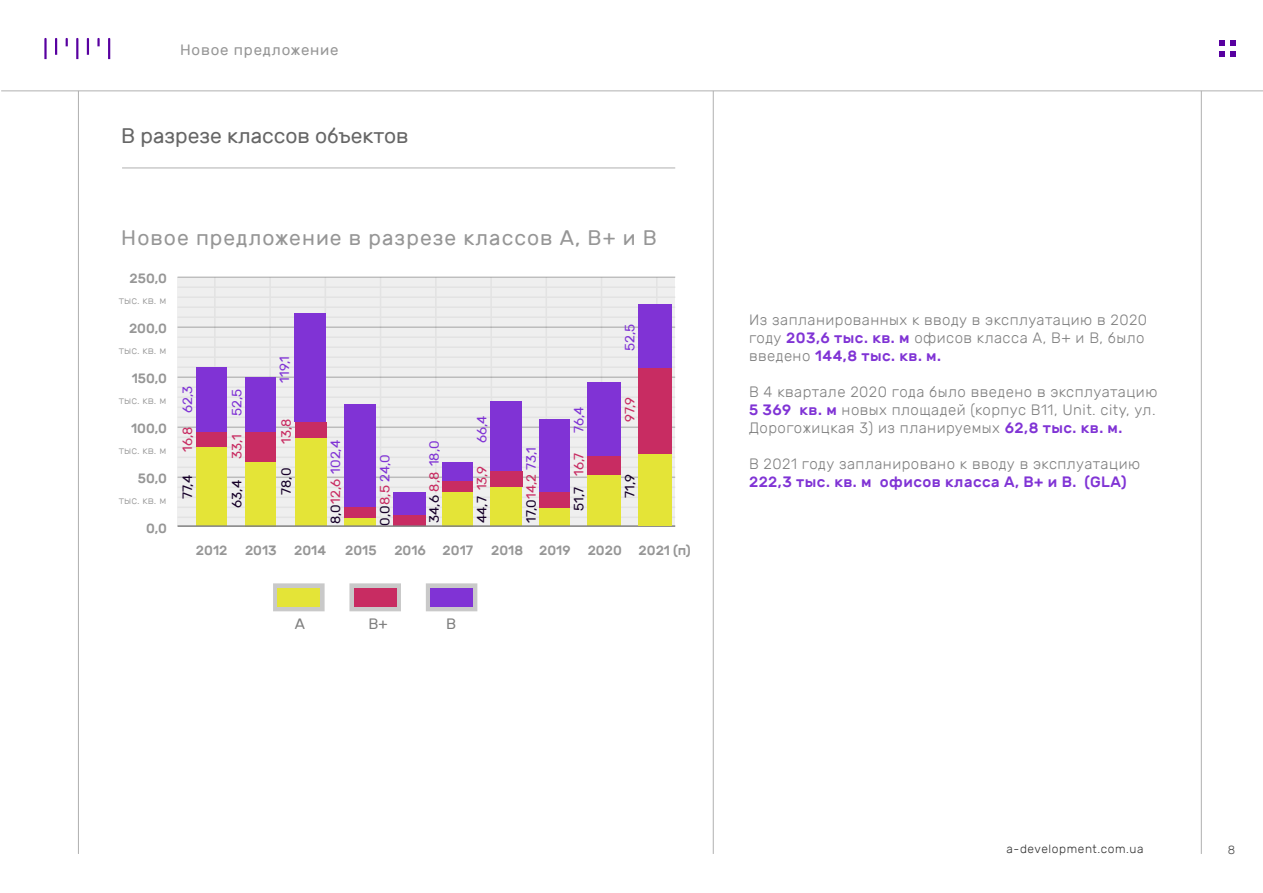
<style>
.page{position:relative;width:1263px;height:893px;background:#fff}
.page>*{position:absolute;margin:0;border:0;box-sizing:border-box;transform-origin:0 0}
.t1{font:21px "Rubik";letter-spacing:.05em;color:#969696}
.t2{font:21px "Rubik";color:#666}
.t3{font:300 15px/18px "Rubik";letter-spacing:.03em;color:#808080}
.t4{font:500 15px "Rubik";letter-spacing:.03em;color:#8033d5}
.t5{font:15px "Rubik";letter-spacing:.055em;color:#969696}
.t6{font:15px "Rubik";color:#808080}
.t7{font:500 13.5px "Rubik";color:#969696}
.t8{font:13.5px "Rubik";color:#160029}
.t9{font:13.5px "Rubik";color:#8033d5}
.t10{font:13.5px "Rubik";color:#c82c62}
.t11{font:300 12px "Rubik";letter-spacing:.05em;color:#333}
.t12{font:300 12px "Rubik";color:#4d4d4d}
.t13{font:300 10.8px "Rubik";color:#969696}
.s1{color:#8033d5}
.s2{color:#160029}
.s3{color:#c82c62}
.s4{font-weight:500;color:#8033d5}
</style>
<div class="page">
<div style="left:178px;top:277px;width:497px;height:249px;background:#efefef"></div>
<hr style="left:656px;top:277px;width:1px;height:70px;background:#e3e3e3">
<hr style="left:601px;top:277px;width:1px;height:175px;background:#e3e3e3">
<hr style="left:546px;top:277px;width:1px;height:249px;background:#e3e3e3">
<hr style="left:435px;top:277px;width:2px;height:216px;background:#e3e3e3">
<hr style="left:380px;top:277px;width:1px;height:249px;background:#e3e3e3">
<hr style="left:325px;top:277px;width:1px;height:36px;background:#e3e3e3">
<hr style="left:269px;top:277px;width:2px;height:100px;background:#e3e3e3">
<hr style="left:214px;top:277px;width:2px;height:90px;background:#e3e3e3">
<svg style="left:491px;top:278px;width:1px;height:123px"></svg>
<hr style="left:178px;top:286px;width:497px;height:2px;background:#e3e3e3">
<hr style="left:178px;top:296px;width:497px;height:2px;background:#e3e3e3">
<hr style="left:178px;top:306px;width:497px;height:2px;background:#e3e3e3">
<hr style="left:178px;top:316px;width:497px;height:2px;background:#e3e3e3">
<hr style="left:178px;top:386px;width:497px;height:2px;background:#e3e3e3">
<hr style="left:178px;top:396px;width:497px;height:2px;background:#e3e3e3">
<hr style="left:178px;top:406px;width:497px;height:2px;background:#e3e3e3">
<hr style="left:178px;top:416px;width:497px;height:2px;background:#e3e3e3">
<hr style="left:178px;top:336px;width:497px;height:2px;background:#e3e3e3">
<hr style="left:178px;top:346px;width:497px;height:2px;background:#e3e3e3">
<hr style="left:178px;top:356px;width:497px;height:2px;background:#e3e3e3">
<hr style="left:178px;top:366px;width:497px;height:2px;background:#e3e3e3">
<hr style="left:178px;top:436px;width:497px;height:2px;background:#e3e3e3">
<hr style="left:178px;top:446px;width:497px;height:2px;background:#e3e3e3">
<hr style="left:178px;top:456px;width:497px;height:2px;background:#e3e3e3">
<hr style="left:178px;top:466px;width:497px;height:2px;background:#e3e3e3">
<hr style="left:178px;top:276px;width:497px;height:2px;background:#c9c9c9">
<hr style="left:178px;top:376px;width:497px;height:2px;background:#c9c9c9">
<hr style="left:178px;top:476px;width:497px;height:2px;background:#c9c9c9">
<hr style="left:178px;top:326px;width:497px;height:2px;background:#c9c9c9">
<hr style="left:178px;top:426px;width:497px;height:2px;background:#c9c9c9">
<hr style="left:178px;top:486px;width:497px;height:2px;background:#e3e3e3">
<hr style="left:178px;top:496px;width:497px;height:2px;background:#e3e3e3">
<hr style="left:178px;top:507px;width:497px;height:1px;background:#e3e3e3">
<hr style="left:178px;top:517px;width:497px;height:1px;background:#e3e3e3">
<div style="left:196px;top:447px;width:31px;height:79px;background:#e4e437"></div>
<div style="left:196px;top:431px;width:31px;height:16px;background:#c82c62"></div>
<div style="left:196px;top:367px;width:31px;height:64px;background:#8033d5"></div>
<div style="left:246px;top:462px;width:30px;height:64px;background:#e4e437"></div>
<div style="left:246px;top:431px;width:30px;height:31px;background:#c82c62"></div>
<div style="left:246px;top:377px;width:30px;height:54px;background:#8033d5"></div>
<div style="left:295px;top:438px;width:31px;height:88px;background:#e4e437"></div>
<div style="left:344px;top:518px;width:32px;height:8px;background:#e4e437"></div>
<div style="left:443px;top:492px;width:30px;height:34px;background:#e4e437"></div>
<div style="left:490px;top:487px;width:32px;height:39px;background:#e4e437"></div>
<div style="left:540px;top:506px;width:30px;height:20px;background:#e4e437"></div>
<div style="left:587px;top:471px;width:34px;height:55px;background:#e4e437"></div>
<div style="left:295px;top:422px;width:31px;height:16px;background:#c82c62"></div>
<div style="left:344px;top:506px;width:32px;height:12px;background:#c82c62"></div>
<div style="left:393px;top:514px;width:32px;height:12px;background:#c82c62"></div>
<div style="left:443px;top:481px;width:30px;height:11px;background:#c82c62"></div>
<div style="left:540px;top:492px;width:30px;height:16px;background:#c82c62"></div>
<div style="left:587px;top:455px;width:34px;height:19px;background:#c82c62"></div>
<div style="left:295px;top:313px;width:31px;height:109px;background:#8033d5"></div>
<div style="left:344px;top:404px;width:32px;height:102px;background:#8033d5"></div>
<div style="left:393px;top:492px;width:32px;height:22px;background:#8033d5"></div>
<div style="left:443px;top:462px;width:30px;height:19px;background:#8033d5"></div>
<div style="left:490px;top:401px;width:32px;height:72px;background:#8033d5"></div>
<div style="left:540px;top:419px;width:30px;height:73px;background:#8033d5"></div>
<div style="left:587px;top:382px;width:34px;height:73px;background:#8033d5"></div>
<hr style="left:178px;top:525px;width:497px;height:2px;background:#808080">
<hr style="left:122px;top:168px;width:553px;height:1px;background:#b0b0b0">
<svg style="left:108px;top:38px;width:2px;height:21px"></svg>
<svg style="left:97px;top:38px;width:3px;height:8px"></svg>
<svg style="left:87px;top:38px;width:2px;height:17px"></svg>
<svg style="left:76px;top:38px;width:2px;height:21px"></svg>
<svg style="left:55px;top:38px;width:2px;height:17px"></svg>
<svg style="left:44px;top:38px;width:3px;height:21px"></svg>
<svg style="left:66px;top:38px;width:2px;height:8px"></svg>
<hr style="left:78px;top:91px;width:1px;height:763px;background:#b0b0b0">
<hr style="left:1px;top:90px;width:1262px;height:1px;background:#b0b0b0">
<hr style="left:1201px;top:91px;width:1px;height:763px;background:#b0b0b0">
<hr style="left:713px;top:91px;width:1px;height:763px;background:#b0b0b0">
<svg style="left:1219px;top:41px;width:16px;height:15px"></svg>
<svg style="left:349px;top:583px;width:52px;height:28px"></svg>
<div style="left:354px;top:588px;width:42px;height:19px;background:#c82c62"></div>
<svg style="left:426px;top:583px;width:51px;height:28px"></svg>
<div style="left:430px;top:588px;width:43px;height:19px;background:#8033d5"></div>
<svg style="left:273px;top:583px;width:52px;height:28px"></svg>
<div style="left:278px;top:588px;width:42px;height:19px;background:#e4e437"></div>
<div style="left:490px;top:471px;width:32px;height:16px;background:#c82c62"></div>
<div style="left:638px;top:454px;width:34px;height:71px;background:#e4e437"></div>
<div style="left:638px;top:368px;width:34px;height:86px;background:#c82c62"></div>
<div style="left:638px;top:304px;width:34px;height:64px;background:#8033d5"></div>
<p class="t5" style="left:180px;top:41px;width:160px">Новое предложение</p>
<h1 class="t2" style="left:121px;top:124px;width:289px">В разрезе классов объектов</h1>
<h1 class="t1" style="left:121px;top:226px;width:537px">Новое предложение в разрезе классов А, В+ и В</h1>
<p class="t7" style="left:130px;top:270px;width:39px">250,0</p>
<p class="t7" style="left:129px;top:320px;width:39px">200,0</p>
<p class="t7" style="left:132px;top:370px;width:37px">150,0</p>
<p class="t7" style="left:131px;top:420px;width:37px">100,0</p>
<p class="t7" style="left:138px;top:470px;width:31px">50,0</p>
<p class="t13" style="left:119px;top:294px;width:49px">тыс. кв. м</p>
<p class="t9" style="left:622px;top:351px;width:29px;rotate:-90deg">52,5</p>
<p class="t13" style="left:119px;top:344px;width:49px">тыс. кв. м</p>
<p class="t9" style="left:277px;top:383px;width:28px;rotate:-90deg">119,1</p>
<p class="t10" style="left:180px;top:452px;width:67px;rotate:-90deg">16,8 <span class="s1">62,3</span></p>
<p class="t8" style="left:180px;top:499px;width:26px;rotate:-90deg">77,4</p>
<p class="t9" style="left:229px;top:416px;width:29px;rotate:-90deg">52,5</p>
<p class="t10" style="left:622px;top:422px;width:26px;rotate:-90deg">97,9</p>
<p class="t13" style="left:119px;top:394px;width:49px">тыс. кв. м</p>
<p class="t9" style="left:571px;top:433px;width:28px;rotate:-90deg">76,4</p>
<p class="t9" style="left:474px;top:443px;width:29px;rotate:-90deg">66,4</p>
<p class="t10" style="left:279px;top:444px;width:27px;rotate:-90deg">13,8</p>
<p class="t10" style="left:229px;top:459px;width:26px;rotate:-90deg">33,1</p>
<p class="t9" style="left:328px;top:524px;width:85px;rotate:-90deg"><span class="s2">8,0</span><span class="s3">12,6</span> 102,4</p>
<p class="t8" style="left:426px;top:523px;width:84px;rotate:-90deg">34,6 <span class="s3">8,8</span> <span class="s1">18,0</span></p>
<p class="t8" style="left:524px;top:523px;width:78px;rotate:-90deg">17,0<span class="s3">14,2</span> <span class="s1">73,1</span></p>
<p class="t10" style="left:571px;top:476px;width:25px;rotate:-90deg">16,7</p>
<p class="t13" style="left:119px;top:444px;width:49px">тыс. кв. м</p>
<p class="t9" style="left:377px;top:526px;width:73px;rotate:-90deg"><span class="s2">0,0</span><span class="s3">8,5</span> 24,0</p>
<p class="t8" style="left:474px;top:523px;width:58px;rotate:-90deg">44,7 <span class="s3">13,9</span></p>
<p class="t8" style="left:279px;top:495px;width:28px;rotate:-90deg">78,0</p>
<p class="t8" style="left:622px;top:498px;width:25px;rotate:-90deg">71,9</p>
<p class="t8" style="left:229px;top:508px;width:30px;rotate:-90deg">63,4</p>
<p class="t8" style="left:571px;top:511px;width:25px;rotate:-90deg">51,7</p>
<p class="t13" style="left:119px;top:494px;width:49px">тыс. кв. м</p>
<p class="t7" style="left:146px;top:520px;width:22px">0,0</p>
<p class="t7" style="left:196px;top:542px;width:33px">2012</p>
<p class="t7" style="left:245px;top:542px;width:33px">2013</p>
<p class="t7" style="left:294px;top:542px;width:33px">2014</p>
<p class="t7" style="left:345px;top:542px;width:33px">2015</p>
<p class="t7" style="left:394px;top:542px;width:80px">2016 2017</p>
<p class="t7" style="left:491px;top:542px;width:81px">2018 2019</p>
<p class="t7" style="left:588px;top:542px;width:36px">2020</p>
<p class="t7" style="left:639px;top:542px;width:54px">2021 (п)</p>
<p class="t6" style="left:295px;top:615px;width:12px">А</p>
<p class="t6" style="left:368px;top:615px;width:21px">В+</p>
<p class="t6" style="left:446px;top:615px;width:12px">В</p>
<p class="t3" style="left:749px;top:311px;width:400px">Из запланированных к вводу в эксплуатацию в 2020 году <span class="s4">203,6 тыс. кв. м</span> офисов класса А, В+ и В, было введено <span class="s4">144,8 тыс. кв. м.</span></p>
<p class="t3" style="left:749px;top:383px;width:410px">В 4 квартале 2020 года было введено в эксплуатацию<br><span class="s4">5 369 кв. м</span> новых площадей (корпус В11, Unit. city, ул.<br>Дорогожицкая 3) из планируемых <span class="s4">62,8 тыс. кв. м.</span></p>
<p class="t3" style="left:749px;top:455px;width:393px">В 2021 году запланировано к вводу в эксплуатацию</p>
<p class="t4" style="left:749px;top:473px;width:379px">222,3 тыс. кв. м офисов класса А, В+ и В. (GLA)</p>
<p class="t11" style="left:1006px;top:842px;width:139px">a-development.com.ua</p>
<p class="t12" style="left:1228px;top:843px;width:9px">8</p>
</div>
